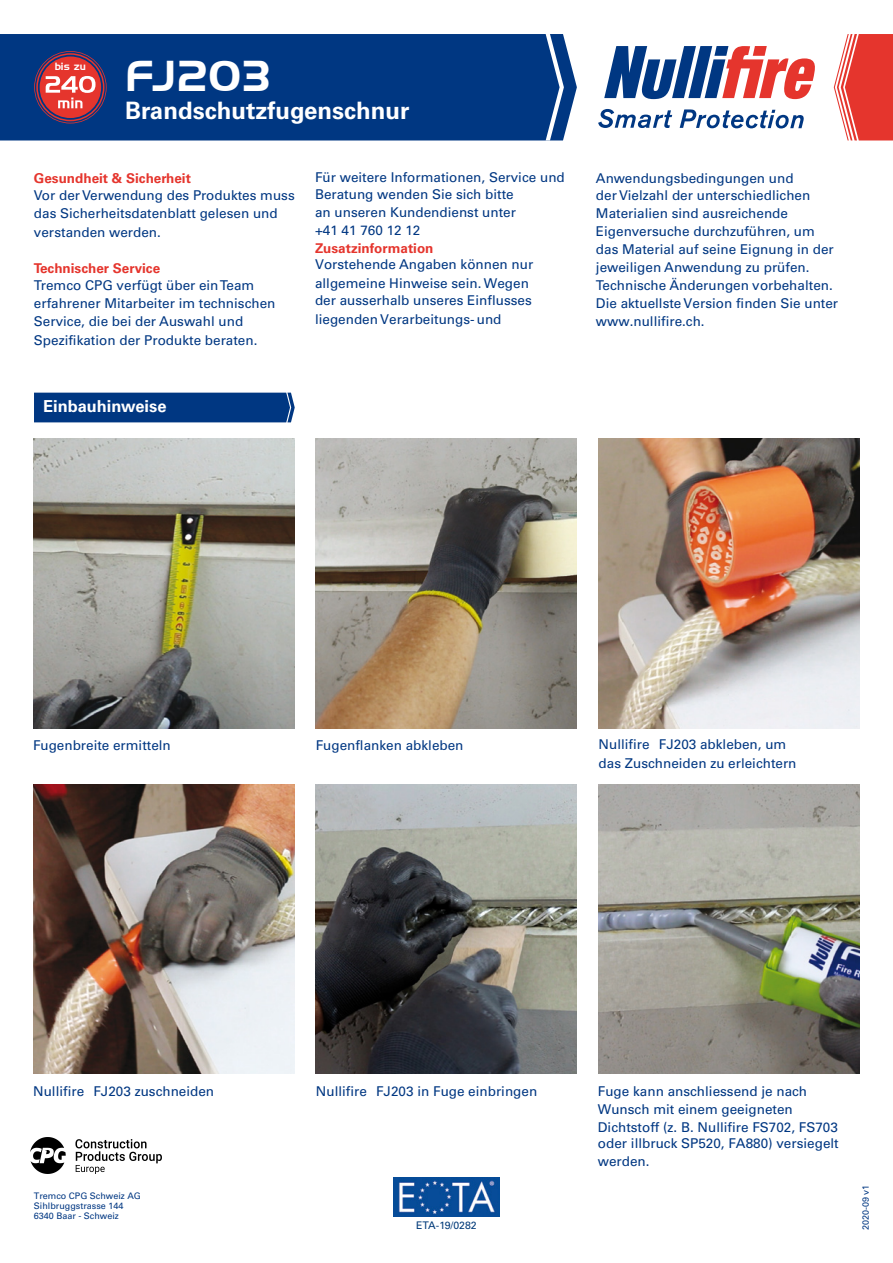
<style>
.page{position:relative;width:893px;height:1263px;background:#fff}
.page>*{position:absolute;margin:0;border:0;box-sizing:border-box;transform-origin:0 0}
.t1{font:700 45px "Handel Got D";letter-spacing:.03em;color:#fff}
.t2{font:700 24px "Univers LTCYR 65";color:#fff}
.t3{font:700 16.5px "Univers LTCYR 65";color:#fff}
.t4{font:13.5px/17.9px "Univers LTCYR 55 Roman";color:#003782}
.t5{font:700 13.5px "Univers LTCYR 65";color:#e5352d}
.t6{font:10.5px "Univers LTCYR 55 Roman";color:#003a79}
.t7{font:10.2px "Handel Gothic BT";color:#fff}
.t8{font:9px/9.9px "Univers LTCYR 55 Roman";color:#003782}
</style>
<div class="page">
<svg style="left:834px;top:34px;width:59px;height:106px"></svg>
<div style="left:0;top:34px;width:577px;height:106px;background:#003782"></div>
<svg style="left:546px;top:34px;width:18px;height:106px"></svg>
<svg style="left:604px;top:46px;width:211px;height:53px"></svg>
<svg style="left:598px;top:109px;width:74px;height:19px"></svg>
<svg style="left:680px;top:109px;width:124px;height:19px"></svg>
<div style="left:34px;top:393px;width:261px;height:29px;background:#003782"></div>
<img style="left:598px;top:439px;width:261px;height:289px">
<img style="left:33px;top:784px;width:261px;height:290px">
<img style="left:33px;top:439px;width:261px;height:289px">
<img style="left:316px;top:439px;width:261px;height:289px">
<svg style="left:34px;top:51px;width:73px;height:72px;background:#994a5f"></svg>
<img style="left:316px;top:784px;width:261px;height:290px">
<img style="left:598px;top:784px;width:261px;height:290px">
<img style="left:394px;top:1178px;width:105px;height:38px">
<img style="left:31px;top:1137px;width:131px;height:36px">
<p class="t7" style="left:55px;top:60px;width:33px">bis zu</p>
<h1 class="t1" style="left:125px;top:51px;width:147px">FJ203</h1>
<h2 class="t2" style="left:125px;top:94px;width:286px">Brandschutzfugenschnur</h2>
<p class="t5" style="left:34px;top:169px;width:159px">Gesundheit &amp; Sicherheit</p>
<p class="t4" style="left:34px;top:185px;width:262px;line-height:18.6px">Vor der Verwendung des Produktes muss das Sicherheitsdatenblatt gelesen und verstanden werden.</p>
<p class="t5" style="left:34px;top:258px;width:128px">Technischer Service</p>
<p class="t4" style="left:34px;top:275px;width:243px;line-height:18.3px">Tremco CPG verfügt über ein Team erfahrener Mitarbeiter im technischen Service, die bei der Auswahl und Spezifikation der Produkte beraten.</p>
<p class="t4" style="left:315px;top:167px;width:251px">Für weitere Informationen, Service und<br>Beratung wenden Sie sich bitte<br>an unseren Kundendienst unter<br>+41 41 760 12 12</p>
<p class="t5" style="left:315px;top:238px;width:120px">Zusatzinformation</p>
<p class="t4" style="left:315px;top:254px;width:220px;line-height:18.9px">Vorstehende Angaben können nur allgemeine Hinweise sein. Wegen</p>
<p class="t4" style="left:315px;top:290px;width:218px;line-height:18.9px">der ausserhalb unseres Einflusses liegenden Verarbeitungs- und</p>
<p class="t3" style="left:43px;top:394px;width:125px">Einbauhinweise</p>
<p class="t4" style="left:596px;top:168px;width:244px">Anwendungsbedingungen und<br>der Vielzahl der unterschiedlichen Materialien sind ausreichende Eigenversuche durchzuführen, um das Material auf seine Eignung in der jeweiligen Anwendung zu prüfen.<br>Technische Änderungen vorbehalten.<br>Die aktuellste Version finden Sie unter www.nullifire.ch.</p>
<p class="t4" style="left:33px;top:736px;width:139px">Fugenbreite ermitteln</p>
<p class="t4" style="left:316px;top:736px;width:149px">Fugenflanken abkleben</p>
<p class="t4" style="left:599px;top:734px;width:199px;line-height:19px">Nullifire FJ203 abkleben, um das Zuschneiden zu erleichtern</p>
<p class="t4" style="left:33px;top:1082px;width:183px">Nullifire FJ203 zuschneiden</p>
<p class="t8" style="left:34px;top:1191px;width:109px">Tremco CPG Schweiz AG<br>Sihlbruggstrasse 144<br>6340 Baar - Schweiz</p>
<p class="t4" style="left:316px;top:1082px;width:223px">Nullifire FJ203 in Fuge einbringen</p>
<p class="t4" style="left:598px;top:1081px;width:242px">Fuge kann anschliessend je nach<br>Wunsch mit einem geeigneten<br>Dichtstoff (z. B. Nullifire FS702, FS703 oder illbruck SP520, FA880) versiegelt werden.</p>
<p class="t6" style="left:416px;top:1217px;width:62px">ETA-19/0282</p>
<p class="t8" style="left:860px;top:1230px;width:47px;rotate:-90deg">2020-09 v1</p>
</div>
